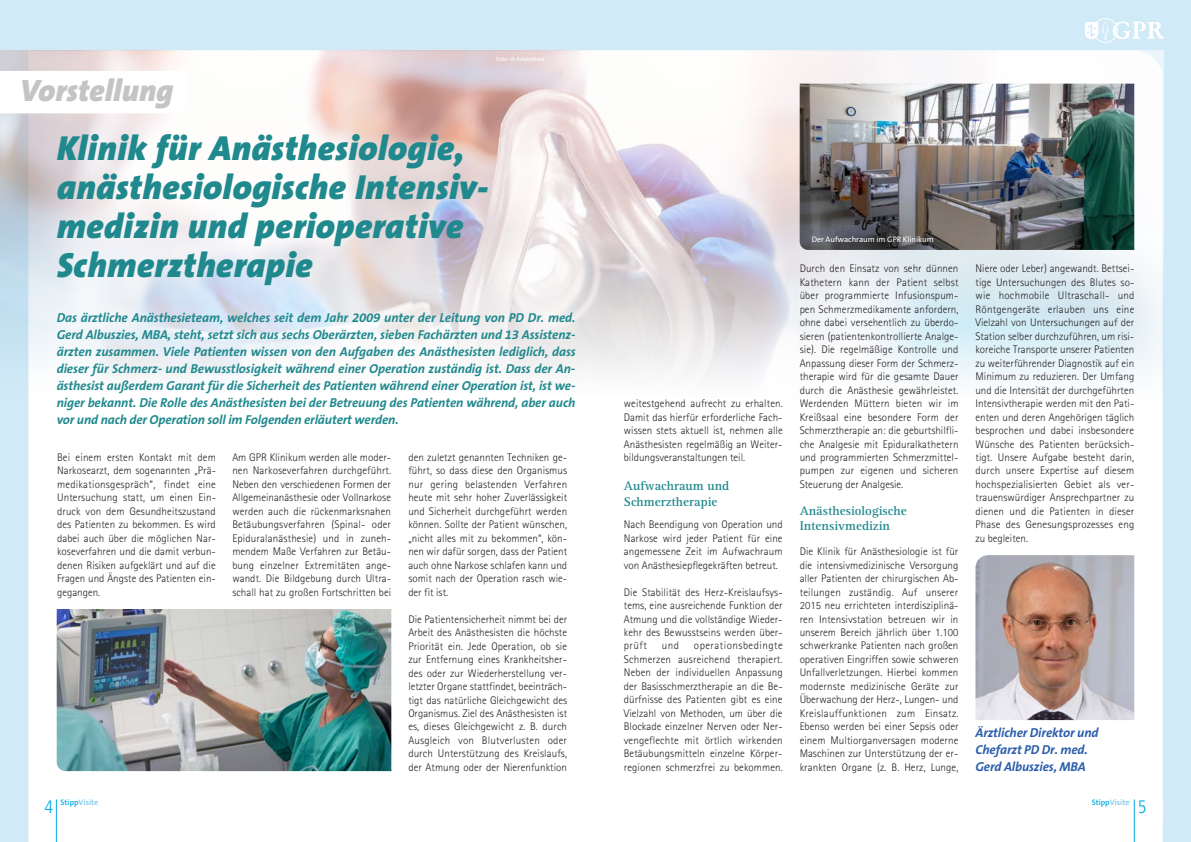
<style>
.page{position:relative;width:1191px;height:842px;background:#d1eaf8}
.page>*{position:absolute;margin:0;border:0;box-sizing:border-box;transform-origin:0 0}
.t1{font:italic 900 35px/39px "The Sans B9";letter-spacing:.01em;color:#20898e}
.t2{font:italic 900 31px "The Sans B9";color:#c6c3c3}
.t3{font:300 condensed 18px "Frutiger LT Std";color:#00abe5}
.t4{font:italic 700 13px/17px "The Sans B7";letter-spacing:-.01em;color:#20898e;text-align:justify}
.t5{font:700 13px/15.6px "Rotis Serif Std";color:#20898e}
.t6{font:italic 700 13px/17px "The Sans B7";letter-spacing:-.01em;color:#2b5dab}
.t7{font:300 11px/13.5px "Rotis Sans Serif Pro";letter-spacing:.005em;color:#231f20;text-align:justify}
.t8{font:8px "The Sans B5 Plain";color:#fff}
.t9{font:600 8px "The Sans B6";color:#78c7ef}
.t10{font:italic 6px "The Sans B5 Plain";letter-spacing:-.01em;color:#fff}
.s1{color:#00abe5}
</style>
<div class="page">
<div style="left:28px;top:431px;width:1134px;height:411px;background:#fff"></div>
<hr style="left:56px;top:799px;width:1px;height:43px;background:#00abe5">
<hr style="left:1133px;top:799px;width:1px;height:43px;background:#00abe5">
<div style="left:1137px;top:799px;width:25px;height:23px;background:#fff"></div>
<svg style="left:1085px;top:18px;width:79px;height:25px"></svg>
<img style="left:0;top:51px;width:1163px;height:380px">
<img style="left:975px;top:555px;width:159px;height:165px">
<img style="left:799px;top:84px;width:335px;height:166px">
<div style="left:0;top:71px;width:187px;height:42px;background:#fff"></div>
<img style="left:57px;top:609px;width:334px;height:162px">
<h2 class="t2" style="left:20px;top:74px;width:155px">Vorstellung</h2>
<p class="t10" style="left:496px;top:56px;width:50px">Foto: © AdobeStock</p>
<h1 class="t1" style="left:57px;top:130px;width:433px">Klinik für Anästhesiologie, anästhesiologische Intensiv&shy;medizin und perioperative<br>Schmerztherapie</h1>
<p class="t4" style="left:57px;top:310px;width:520px">Das ärztliche Anästhesieteam, welches seit dem Jahr 2009 unter der Leitung von PD Dr. med.<br>Gerd Albuszies, MBA, steht, setzt sich aus sechs Oberärzten, sieben Fachärzten und 13 Assistenz&shy;ärzten zusammen. Viele Patienten wissen von den Aufgaben des Anästhesisten lediglich, dass dieser für Schmerz- und Bewusstlosigkeit während einer Operation zuständig ist. Dass der An&shy;ästhesist außerdem Garant für die Sicherheit des Patienten während einer Operation ist, ist we&shy;niger bekannt. Die Rolle des Anästhesisten bei der Betreuung des Patienten während, aber auch vor und nach der Operation soll im Folgenden erläutert werden.</p>
<p class="t7" style="left:57px;top:450px;width:160px">Bei einem ersten Kontakt mit dem Narkosearzt, dem sogenannten „Prä&shy;medikationsgespräch“, findet eine Untersuchung statt, um einen Ein&shy;druck von dem Gesundheitszustand des Patienten zu bekommen. Es wird dabei auch über die möglichen Nar&shy;koseverfahren und die damit verbun&shy;denen Risiken aufgeklärt und auf die Fragen und Ängste des Patienten ein&shy;gegangen.</p>
<p class="t7" style="left:232px;top:451px;width:160px">Am GPR Klinikum werden alle moder&shy;nen Narkoseverfahren durchgeführt.<br>Neben den verschiedenen Formen der Allgemeinanästhesie oder Vollnarkose werden auch die rückenmarksnahen Betäubungsverfahren (Spinal- oder Epiduralanästhesie) und in zuneh&shy;mendem Maße Verfahren zur Betäu&shy;bung einzelner Extremitäten ange&shy;wandt. Die Bildgebung durch Ultra&shy;schall hat zu großen Fortschritten bei</p>
<p class="t7" style="left:408px;top:451px;width:160px">den zuletzt genannten Techniken ge&shy;führt, so dass diese den Organismus nur gering belastenden Verfahren heute mit sehr hoher Zuverlässigkeit und Sicherheit durchgeführt werden können. Sollte der Patient wünschen, „nicht alles mit zu bekommen“, kön&shy;nen wir dafür sorgen, dass der Patient auch ohne Narkose schlafen kann und somit nach der Operation rasch wie&shy;der fit ist.</p>
<p class="t7" style="left:408px;top:612px;width:160px">Die Patientensicherheit nimmt bei der Arbeit des Anästhesisten die höchste Priorität ein. Jede Operation, ob sie zur Entfernung eines Krankheitsher&shy;des oder zur Wiederherstellung ver&shy;letzter Organe stattfindet, beeinträch&shy;tigt das natürliche Gleichgewicht des Organismus. Ziel des Anästhesisten ist es, dieses Gleichgewicht z. B. durch Ausgleich von Blutverlusten oder durch Unterstützung des Kreislaufs, der Atmung oder der Nierenfunktion</p>
<p class="t7" style="left:624px;top:397px;width:160px">weitestgehend aufrecht zu erhalten.<br>Damit das hierfür erforderliche Fach&shy;wissen stets aktuell ist, nehmen alle Anästhesisten regelmäßig an Weiter&shy;bildungsveranstaltungen teil.</p>
<p class="t5" style="left:624px;top:478px;width:107px">Aufwachraum und<br>Schmerztherapie</p>
<p class="t7" style="left:624px;top:518px;width:160px">Nach Beendigung von Operation und Narkose wird jeder Patient für eine angemessene Zeit im Aufwachraum von Anästhesiepflegekräften betreut.</p>
<p class="t7" style="left:624px;top:585px;width:160px">Die Stabilität des Herz-Kreislaufsys&shy;tems, eine ausreichende Funktion der Atmung und die vollständige Wieder&shy;kehr des Bewusstseins werden über&shy;prüft</p>
<p class="t7" style="left:624px;top:639px;width:160px;text-indent:70px">operationsbedingte Schmerzen ausreichend therapiert.<br>Neben der individuellen Anpassung der Basisschmerztherapie an die Be&shy;dürfnisse des Patienten gibt es eine Vielzahl von Methoden, um über die Blockade einzelner Nerven oder Ner&shy;vengeflechte mit örtlich wirkenden Betäubungsmitteln einzelne Körper&shy;regionen schmerzfrei zu bekommen.</p>
<p class="t7" style="left:662px;top:639px;width:19px">und</p>
<p class="t8" style="left:812px;top:235px;width:123px">Der Aufwachraum im GPR Klinikum</p>
<p class="t7" style="left:799px;top:262px;width:160px">Durch den Einsatz von sehr dünnen Kathetern kann der Patient selbst über programmierte Infusionspum&shy;pen Schmerzmedikamente anfordern, ohne dabei versehentlich zu überdo&shy;sieren (patientenkontrollierte Analge&shy;sie). Die regelmäßige Kontrolle und Anpassung dieser Form der Schmerz&shy;therapie wird für die gesamte Dauer durch die Anästhesie gewährleistet.<br>Werdenden Müttern bieten wir im Kreißsaal eine besondere Form der Schmerztherapie an: die geburtshilfli&shy;che Analgesie mit Epiduralkathetern und programmierten Schmerzmittel&shy;pumpen zur eigenen und sicheren Steuerung der Analgesie.</p>
<p class="t5" style="left:799px;top:503px;width:109px">Anästhesiologische<br>Intensivmedizin</p>
<p class="t7" style="left:799px;top:545px;width:160px">Die Klinik für Anästhesiologie ist für die intensivmedizinische Versorgung aller Patienten der chirurgischen Ab&shy;teilungen zuständig. Auf unserer 2015 neu errichteten interdisziplinä&shy;ren Intensivstation betreuen wir in unserem Bereich jährlich über 1.100 schwerkranke Patienten nach großen operativen Eingriffen sowie schweren Unfallverletzungen. Hierbei kommen modernste medizinische Geräte zur Überwachung der Herz-, Lungen- und Kreislauffunktionen zum Einsatz.<br>Ebenso werden bei einer Sepsis oder einem Multiorganversagen moderne Maschinen zur Unterstützung der er&shy;krankten Organe (z. B. Herz, Lunge,</p>
<p class="t7" style="left:975px;top:262px;width:160px">Niere oder Leber) angewandt. Bettsei&shy;tige Untersuchungen des Blutes so&shy;wie hochmobile Ultraschall- und Röntgengeräte erlauben uns eine Vielzahl von Untersuchungen auf der Station selber durchzuführen, um risi&shy;koreiche Transporte unserer Patienten zu weiterführender Diagnostik auf ein Minimum zu reduzieren. Der Umfang und die Intensität der durchgeführten Intensivtherapie werden mit den Pati&shy;enten und deren Angehörigen täglich besprochen und dabei insbesondere Wünsche des Patienten berücksich&shy;tigt. Unsere Aufgabe besteht darin, durch unsere Expertise auf diesem hochspezialisierten Gebiet als ver&shy;trauenswürdiger Ansprechpartner zu dienen und die Patienten in dieser Phase des Genesungsprozesses eng zu begleiten.</p>
<p class="t6" style="left:975px;top:725px;width:125px">Ärztlicher Direktor und<br>Chefarzt PD Dr. med.<br>Gerd Albuszies, MBA</p>
<p class="t9" style="left:1091px;top:798px;width:39px"><span class="s1">Stipp</span>Visite</p>
<p class="t9" style="left:61px;top:798px;width:39px"><span class="s1">Stipp</span>Visite</p>
<h3 class="t3" style="left:45px;top:796px;width:10px">4</h3>
<h3 class="t3" style="left:1137px;top:796px;width:10px">5</h3>
</div>
